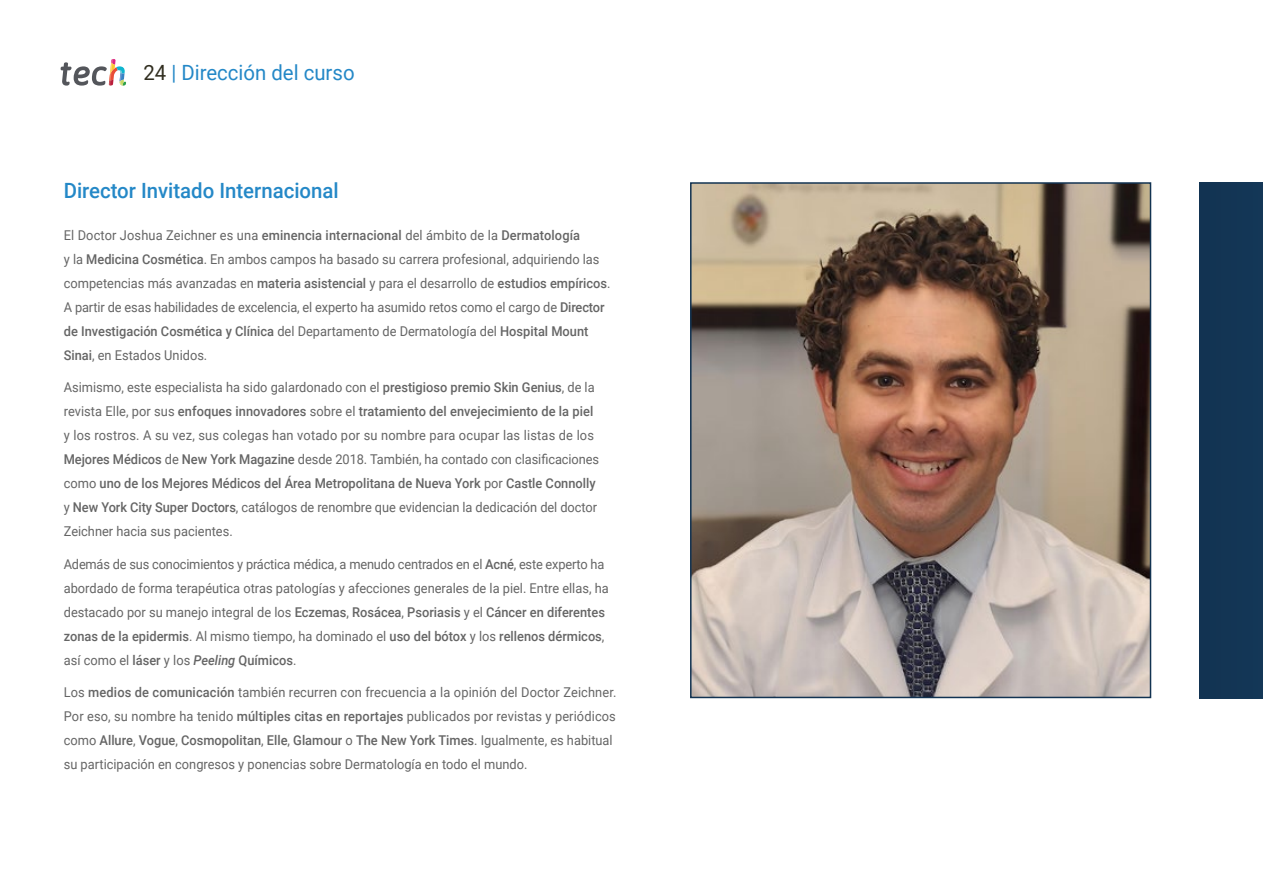
<style>
.page{position:relative;width:1263px;height:893px;background:#fff}
.page>*{position:absolute;margin:0;border:0;box-sizing:border-box;transform-origin:0 0}
.t1{font:500 21px "Roboto";color:#2488c7}
.t2{font:21px "Roboto";color:#2488c7}
.t3{font:13.5px/24px "Roboto";color:#656565;scale:.95 1}
.s1{color:#312e20}
.s2{font-weight:500}
.s3{font-weight:500;font-style:italic}
</style>
<div class="page">
<img style="left:693px;top:185px;width:455px;height:510px">
<div style="left:690px;top:182px;width:461px;height:516px;border:2px solid #123352"></div>
<div style="left:1199px;top:182px;width:64px;height:516px;background:#133554"></div>
<svg style="left:61px;top:59px;width:65px;height:27px"></svg>
<h1 class="t2" style="left:144px;top:57px;width:213px"><span class="s1">24</span> | Dirección del curso</h1>
<h1 class="t1" style="left:64px;top:176px;width:276px">Director Invitado Internacional</h1>
<p class="t3" style="left:64px;top:222px;width:577px">El Doctor Joshua Zeichner es una <span class="s2">eminencia internacional</span> del ámbito de la <span class="s2">Dermatología<br></span>y la <span class="s2">Medicina Cosmética</span>. En ambos campos ha basado su carrera profesional, adquiriendo las competencias más avanzadas en <span class="s2">materia asistencial</span> y para el desarrollo de <span class="s2">estudios empíricos</span>.<br>A partir de esas habilidades de excelencia, el experto ha asumido retos como el cargo de <span class="s2">Director de Investigación Cosmética y Clínica</span> del Departamento de Dermatología del <span class="s2">Hospital Mount Sinai</span>, en Estados Unidos.</p>
<p class="t3" style="left:64px;top:375px;width:565px">Asimismo, este especialista ha sido galardonado con el <span class="s2">prestigioso premio Skin Genius</span>, de la revista Elle, por sus <span class="s2">enfoques innovadores</span> sobre el <span class="s2">tratamiento del envejecimiento de la piel </span>y los rostros. A su vez, sus colegas han votado por su nombre para ocupar las listas de los <span class="s2">Mejores Médicos</span> de <span class="s2">New York Magazine</span> desde 2018. También, ha contado con clasificaciones como <span class="s2">uno de los Mejores Médicos del Área Metropolitana de Nueva York</span> por <span class="s2">Castle Connolly </span>y <span class="s2">New York City Super Doctors</span>, catálogos de renombre que evidencian la dedicación del doctor Zeichner hacia sus pacientes.</p>
<p class="t3" style="left:64px;top:551px;width:575px">Además de sus conocimientos y práctica médica, a menudo centrados en el <span class="s2">Acné</span>, este experto ha abordado de forma terapéutica otras patologías y afecciones generales de la piel. Entre ellas, ha destacado por su manejo integral de los <span class="s2">Eczemas</span>, <span class="s2">Rosácea</span>, <span class="s2">Psoriasis</span> y el <span class="s2">Cáncer en diferentes zonas de la epidermis</span>. Al mismo tiempo, ha dominado el <span class="s2">uso del bótox</span> y los <span class="s2">rellenos dérmicos</span>, así como el <span class="s2">láser</span> y los <span class="s3">Peeling</span> <span class="s2">Químicos</span>.</p>
<p class="t3" style="left:64px;top:680px;width:583px">Los <span class="s2">medios de comunicación</span> también recurren con frecuencia a la opinión del Doctor Zeichner.<br>Por eso, su nombre ha tenido <span class="s2">múltiples citas en reportajes</span> publicados por revistas y periódicos como <span class="s2">Allure</span>, <span class="s2">Vogue</span>, <span class="s2">Cosmopolitan</span>, <span class="s2">Elle</span>, <span class="s2">Glamour</span> o <span class="s2">The New York Times</span>. Igualmente, es habitual su participación en congresos y ponencias sobre Dermatología en todo el mundo.</p>
</div>
